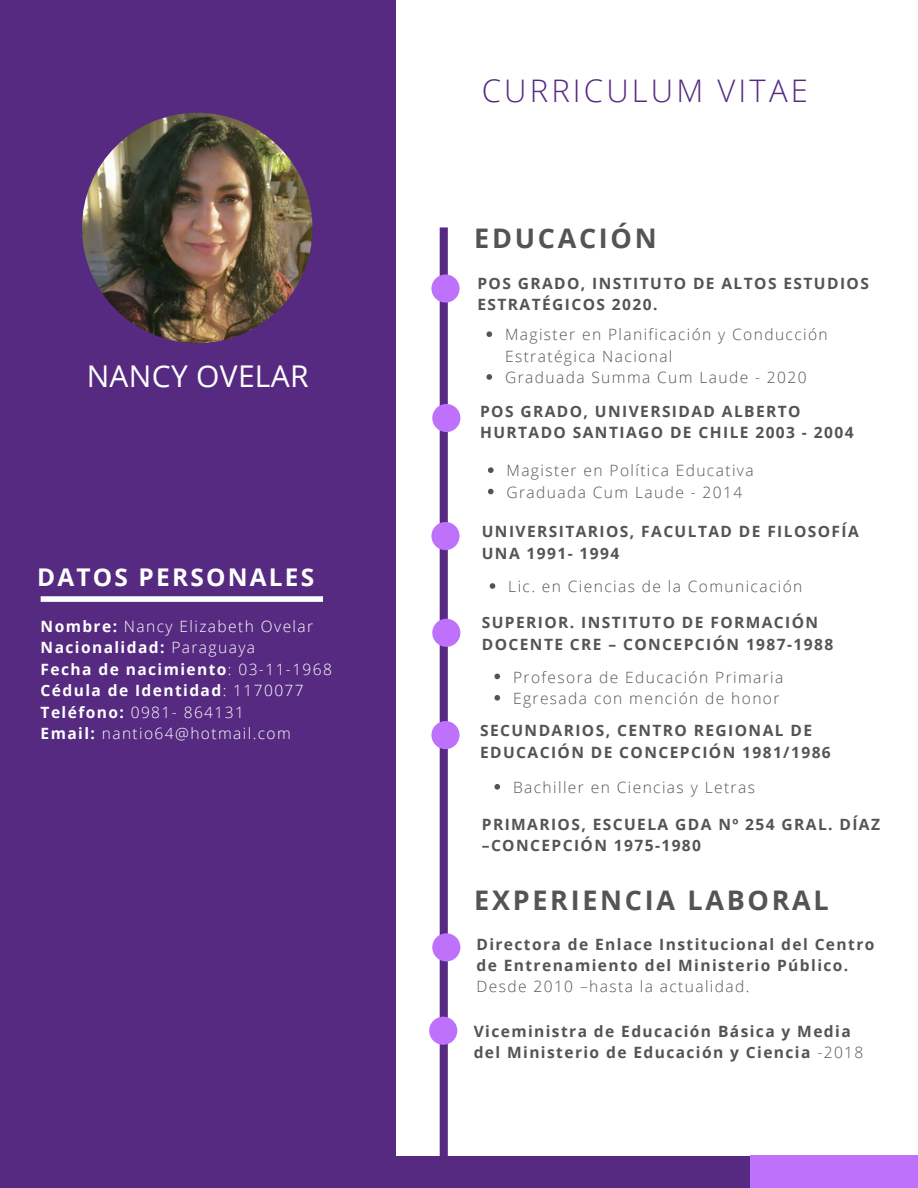
<style>
.page{position:relative;width:918px;height:1188px;background:#fff}
.page>*{position:absolute;margin:0;border:0;box-sizing:border-box;transform-origin:0 0}
.t1{font:300 31.2px "Open Sans";letter-spacing:.1em;color:#552a80}
.t2{font:30px "Open Sans";letter-spacing:.01em;color:#fff}
.t3{font:700 27px "Open Sans";letter-spacing:.1em;color:#545454}
.t4{font:700 24.45px "Open Sans";letter-spacing:.09em;color:#fff}
.t5{font:700 15.6px/21.3px "Open Sans";letter-spacing:.09em;color:#545454}
.t6{font:300 15.6px/21.3px "Open Sans";letter-spacing:.09em;color:#545454}
.t7{font:700 15.6px "Open Sans";letter-spacing:.09em;color:#fff}
.t8{font:300 15.6px "Open Sans";letter-spacing:.09em;color:#fff}
.s1{font-weight:700}
.s2{font-weight:300}
</style>
<div class="page">
<div style="left:0;top:0;width:395px;height:1188px;background:#552a80"></div>
<svg style="left:440px;top:227px;width:8px;height:929px;background:#592e83"></svg>
<div style="left:431px;top:274px;width:29px;height:29px;background:#be71fa;border-radius:50%"></div>
<div style="left:431px;top:522px;width:29px;height:28px;background:#be71fa;border-radius:50%"></div>
<div style="left:432px;top:619px;width:28px;height:28px;background:#be71fa;border-radius:50%"></div>
<div style="left:432px;top:933px;width:28px;height:28px;background:#be71fa;border-radius:50%"></div>
<img style="left:82px;top:113px;width:230px;height:230px;border-radius:50%">
<div style="left:41px;top:596px;width:282px;height:6px;background:#fff"></div>
<svg style="left:486px;top:331px;width:6px;height:6px"></svg>
<svg style="left:486px;top:374px;width:6px;height:6px"></svg>
<svg style="left:488px;top:467px;width:6px;height:6px"></svg>
<svg style="left:488px;top:489px;width:6px;height:5px"></svg>
<svg style="left:490px;top:583px;width:5px;height:6px"></svg>
<div style="left:432px;top:404px;width:28px;height:28px;background:#be71fa;border-radius:50%"></div>
<svg style="left:494px;top:674px;width:6px;height:5px"></svg>
<svg style="left:494px;top:695px;width:6px;height:6px"></svg>
<div style="left:431px;top:721px;width:29px;height:28px;background:#be71fa;border-radius:50%"></div>
<svg style="left:494px;top:784px;width:6px;height:6px"></svg>
<div style="left:429px;top:1017px;width:28px;height:28px;background:#be71fa;border-radius:50%"></div>
<div style="left:0;top:1156px;width:918px;height:32px;background:#552a80"></div>
<div style="left:750px;top:1156px;width:168px;height:32px;background:#be71fa"></div>
<p class="t2" style="left:87px;top:355px;width:223px">NANCY OVELAR</p>
<p class="t4" style="left:37px;top:560px;width:279px">DATOS PERSONALES</p>
<p class="t8" style="left:41px;top:615px;width:274px"><span class="s1">Nombre:</span> Nancy Elizabeth Ovelar</p>
<p class="t7" style="left:41px;top:637px;width:216px">Nacionalidad: <span class="s2">Paraguaya</span></p>
<p class="t7" style="left:41px;top:658px;width:293px">Fecha de nacimiento<span class="s2">: 03-11-1968</span></p>
<p class="t7" style="left:41px;top:679px;width:265px">Cédula de Identidad<span class="s2">: 1170077</span></p>
<p class="t8" style="left:41px;top:701px;width:205px"><span class="s1">Teléfono:</span> 0981- 864131</p>
<p class="t8" style="left:41px;top:722px;width:252px"><span class="s1">Email:</span> nantio64@hotmail.com</p>
<p class="t1" style="left:482px;top:69px;width:328px">CURRICULUM VITAE</p>
<p class="t3" style="left:474px;top:219px;width:184px">EDUCACIÓN</p>
<p class="t5" style="left:477px;top:272px;width:393px">POS GRADO, INSTITUTO DE ALTOS ESTUDIOS<br>ESTRATÉGICOS 2020.</p>
<p class="t6" style="left:505px;top:324px;width:324px">Magister en Planificación y Conducción<br>Estratégica Nacional</p>
<p class="t6" style="left:505px;top:366px;width:303px">Graduada Summa Cum Laude - 2020</p>
<p class="t5" style="left:480px;top:400px;width:375px">POS GRADO, UNIVERSIDAD ALBERTO<br>HURTADO SANTIAGO DE CHILE 2003 - 2004</p>
<p class="t6" style="left:507px;top:460px;width:249px">Magister en Política Educativa</p>
<p class="t6" style="left:507px;top:481px;width:237px">Graduada Cum Laude - 2014</p>
<p class="t5" style="left:482px;top:521px;width:378px">UNIVERSITARIOS, FACULTAD DE FILOSOFÍA<br>UNA 1991- 1994</p>
<p class="t6" style="left:508px;top:575px;width:296px">Lic. en Ciencias de la Comunicación</p>
<p class="t5" style="left:482px;top:612px;width:353px">SUPERIOR. INSTITUTO DE FORMACIÓN<br>DOCENTE CRE – CONCEPCIÓN 1987-1988</p>
<p class="t6" style="left:513px;top:666px;width:272px">Profesora de Educación Primaria</p>
<p class="t6" style="left:513px;top:687px;width:268px">Egresada con mención de honor</p>
<p class="t5" style="left:480px;top:720px;width:352px">SECUNDARIOS, CENTRO REGIONAL DE<br>EDUCACIÓN DE CONCEPCIÓN 1981/1986</p>
<p class="t6" style="left:513px;top:776px;width:243px">Bachiller en Ciencias y Letras</p>
<p class="t5" style="left:482px;top:813px;width:400px">PRIMARIOS, ESCUELA GDA Nº 254 GRAL. DÍAZ –CONCEPCIÓN 1975-1980</p>
<p class="t3" style="left:474px;top:881px;width:356px">EXPERIENCIA LABORAL</p>
<p class="t5" style="left:476px;top:933px;width:400px">Directora de Enlace Institucional del Centro de Entrenamiento del Ministerio Público.<br><span class="s2">Desde 2010 –hasta la actualidad.</span></p>
<p class="t5" style="left:474px;top:1020px;width:391px">Viceministra de Educación Básica y Media del Ministerio de Educación y Ciencia <span class="s2">-2018</span></p>
</div>
